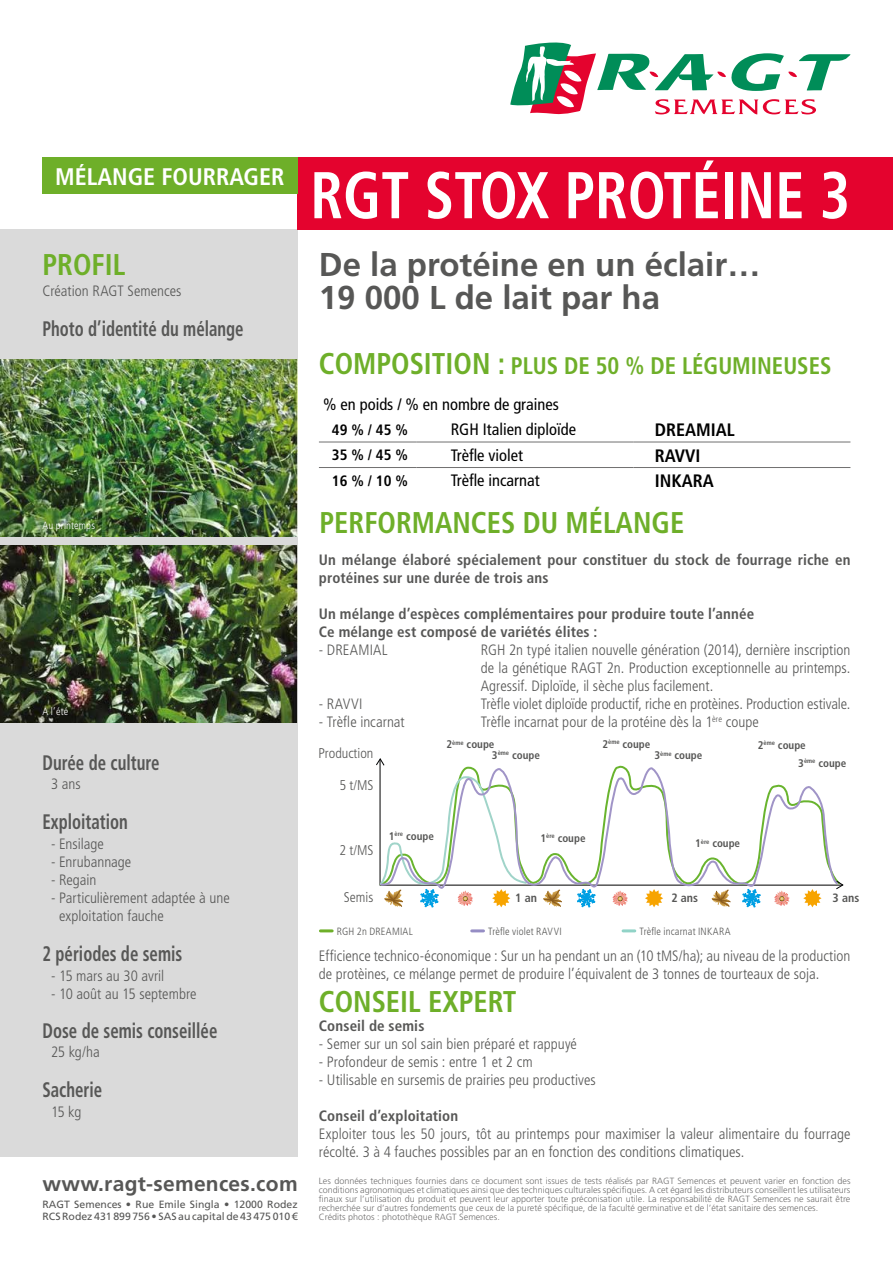
<style>
.page{position:relative;width:893px;height:1263px;background:#fff}
.page>*{position:absolute;margin:0;border:0;box-sizing:border-box;transform-origin:0 0}
.t1{font:700 condensed 66px "Frutiger LT Std";color:#fff;scale:.89 1}
.t2{font:700 33px/33px "Frutiger LT Std";color:#575756}
.t3{font:700 condensed 30px "Frutiger LT Std";color:#6eaf29;scale:.95 1}
.t4{font:700 condensed 24px "Frutiger LT Std";color:#6eaf29;scale:.95 1}
.t5{font:700 condensed 24px "Frutiger LT Std";color:#fff}
.t6{font:700 condensed 21px "Frutiger LT Std";color:#575756;scale:.8 1}
.t7{font:700 21px "Frutiger LT Std";letter-spacing:.015em;color:#575756}
.t8{font:700 condensed 18px "Frutiger LT Std";color:#000}
.t9{font:condensed 16.5px "Frutiger LT Std";color:#000}
.t10{font:300 condensed 15px/18px "Frutiger LT Std";color:#575756}
.t11{font:700 condensed 15px/18px "Frutiger LT Std";letter-spacing:.01em;color:#575756}
.t12{font:700 condensed 15px "Frutiger LT Std";color:#000}
.t13{font:300 condensed 14.1px "Frutiger LT Std";color:#575756}
.t14{font:700 condensed 12px "Frutiger LT Std";color:#575756}
.t15{font:700 condensed 11.1px "Frutiger LT Std";color:#575756}
.t16{font:10.5px/12.6px "Frutiger LT Std";color:#575756}
.t17{font:300 condensed 10.5px "Frutiger LT Std";letter-spacing:.02em;color:#575756}
.t18{font:300 condensed 10.5px "Frutiger LT Std";letter-spacing:.015em;color:#fff}
.t19{font:300 9px/9px "Frutiger LT Std";color:#706f6f}
.s1{font-size:30px}
</style>
<div class="page">
<div style="left:0;top:230px;width:298px;height:927px;background:#dadada"></div>
<svg style="left:510px;top:43px;width:340px;height:72px"></svg>
<div style="left:298px;top:157px;width:595px;height:73px;background:#e4032e"></div>
<div style="left:43px;top:157px;width:255px;height:36px;background:#6eaf29"></div>
<hr style="left:319px;top:442px;width:98px;height:1px;background:#706f6f">
<hr style="left:417px;top:442px;width:217px;height:1px;background:#706f6f">
<hr style="left:634px;top:442px;width:216px;height:1px;background:#706f6f">
<hr style="left:319px;top:467px;width:98px;height:1px;background:#706f6f">
<hr style="left:417px;top:467px;width:217px;height:1px;background:#706f6f">
<hr style="left:634px;top:467px;width:216px;height:1px;background:#706f6f">
<svg style="left:379px;top:765px;width:459px;height:125px"></svg>
<svg style="left:577px;top:888px;width:19px;height:20px"></svg>
<svg style="left:742px;top:888px;width:19px;height:20px"></svg>
<svg style="left:645px;top:889px;width:18px;height:18px"></svg>
<svg style="left:803px;top:889px;width:18px;height:18px"></svg>
<svg style="left:612px;top:890px;width:16px;height:16px"></svg>
<svg style="left:774px;top:890px;width:16px;height:16px"></svg>
<svg style="left:379px;top:775px;width:149px;height:133px"></svg>
<svg style="left:543px;top:890px;width:19px;height:17px"></svg>
<svg style="left:712px;top:890px;width:18px;height:17px"></svg>
<svg style="left:376px;top:758px;width:9px;height:9px"></svg>
<svg style="left:835px;top:880px;width:9px;height:10px"></svg>
<img style="left:0;top:359px;width:298px;height:178px">
<img style="left:0;top:545px;width:298px;height:178px">
<svg style="left:320px;top:929px;width:12px;height:3px"></svg>
<svg style="left:472px;top:929px;width:11px;height:3px"></svg>
<svg style="left:623px;top:929px;width:12px;height:3px"></svg>
<h3 class="t5" style="left:55px;top:162px;width:231px">MÉLANGE FOURRAGER</h3>
<h3 class="t3" style="left:43px;top:246px;width:89px">PROFIL</h3>
<p class="t10" style="left:43px;top:282px;width:140px">Création RAGT Semences</p>
<h3 class="t6" style="left:43px;top:316px;width:253px">Photo d’identité du mélange</h3>
<p class="t18" style="left:43px;top:519px;width:54px">Au printemps</p>
<p class="t18" style="left:43px;top:705px;width:27px">A l’été</p>
<h3 class="t6" style="left:43px;top:750px;width:148px">Durée de culture</h3>
<p class="t10" style="left:51px;top:775px;width:31px">3 ans</p>
<h3 class="t6" style="left:43px;top:809px;width:108px">Exploitation</h3>
<p class="t10" style="left:51px;top:835px;width:54px">- Ensilage</p>
<p class="t10" style="left:51px;top:853px;width:82px">- Enrubannage</p>
<p class="t10" style="left:51px;top:871px;width:47px">- Regain</p>
<p class="t10" style="left:59px;top:889px;width:172px;text-indent:-8px">- Particulièrement adaptée à une exploitation fauche</p>
<h3 class="t6" style="left:43px;top:941px;width:176px">2 périodes de semis</h3>
<p class="t10" style="left:51px;top:967px;width:115px">- 15 mars au 30 avril</p>
<p class="t10" style="left:51px;top:985px;width:147px">- 10 août au 15 septembre</p>
<h3 class="t6" style="left:43px;top:1018px;width:220px">Dose de semis conseillée</h3>
<p class="t10" style="left:51px;top:1043px;width:50px">25 kg/ha</p>
<h3 class="t6" style="left:43px;top:1077px;width:76px">Sacherie</h3>
<p class="t10" style="left:51px;top:1103px;width:32px">15 kg</p>
<h3 class="t7" style="left:43px;top:1171px;width:257px">www.ragt-semences.com</h3>
<p class="t16" style="left:43px;top:1198px;width:257px">RAGT Semences • Rue Emile Singla • 12000 Rodez<br>RCS Rodez 431 899 756 • SAS au capital de 43 475 010 €</p>
<h1 class="t1" style="left:310px;top:156px;width:608px">RGT STOX PROTÉINE 3</h1>
<h2 class="t2" style="left:319px;top:248px;width:443px">De la protéine en un éclair…<br>19 000 L de lait par ha</h2>
<h3 class="t4" style="left:319px;top:351px;width:541px"><span class="s1">COMPOSITION :</span> PLUS DE 50 % DE LÉGUMINEUSES</h3>
<p class="t9" style="left:323px;top:395px;width:237px">% en poids / % en nombre de graines</p>
<p class="t12" style="left:332px;top:421px;width:77px">49 % / 45 %</p>
<p class="t9" style="left:451px;top:420px;width:127px">RGH Italien diploïde</p>
<p class="t8" style="left:655px;top:419px;width:82px">DREAMIAL</p>
<p class="t12" style="left:332px;top:446px;width:77px">35 % / 45 %</p>
<p class="t9" style="left:451px;top:446px;width:74px">Trèfle violet</p>
<p class="t8" style="left:655px;top:445px;width:47px">RAVVI</p>
<p class="t12" style="left:332px;top:472px;width:77px">16 % / 10 %</p>
<p class="t9" style="left:451px;top:471px;width:90px">Trèfle incarnat</p>
<p class="t8" style="left:655px;top:470px;width:61px">INKARA</p>
<h3 class="t3" style="left:319px;top:504px;width:385px">PERFORMANCES DU MÉLANGE</h3>
<p class="t11" style="left:319px;top:551px;width:533px">Un mélange élaboré spécialement pour constituer du stock de fourrage riche en protéines sur une durée de trois ans</p>
<p class="t11" style="left:319px;top:605px;width:437px">Un mélange d’espèces complémentaires pour produire toute l’année<br>Ce mélange est composé de variétés élites :</p>
<p class="t10" style="left:319px;top:641px;width:70px">- DREAMIAL</p>
<p class="t10" style="left:481px;top:641px;width:371px;text-align:justify">RGH 2n typé italien nouvelle génération (2014), dernière inscription de la génétique RAGT 2n. Production exceptionnelle au printemps.<br>Agressif. Diploïde, il sèche plus facilement.</p>
<p class="t10" style="left:319px;top:695px;width:45px">- RAVVI</p>
<p class="t10" style="left:481px;top:695px;width:371px">Trèfle violet diploïde productif, riche en protèines. Production estivale.</p>
<p class="t10" style="left:319px;top:713px;width:87px">- Trèfle incarnat</p>
<p class="t10" style="left:481px;top:713px;width:279px">Trèfle incarnat pour de la protéine dès la 1<sup>ère</sup> coupe</p>
<p class="t13" style="left:318px;top:745px;width:57px">Production</p>
<p class="t13" style="left:339px;top:777px;width:36px">5 t/MS</p>
<p class="t13" style="left:339px;top:842px;width:36px">2 t/MS</p>
<p class="t13" style="left:344px;top:889px;width:31px">Semis</p>
<p class="t15" style="left:447px;top:738px;width:49px">2<sup>ème</sup> coupe</p>
<p class="t15" style="left:602px;top:738px;width:49px">2<sup>ème</sup> coupe</p>
<p class="t15" style="left:758px;top:738px;width:49px">2<sup>ème</sup> coupe</p>
<p class="t15" style="left:492px;top:748px;width:49px">3<sup>ème</sup> coupe</p>
<p class="t15" style="left:654px;top:749px;width:49px">3<sup>ème</sup> coupe</p>
<p class="t15" style="left:798px;top:756px;width:49px">3<sup>ème</sup> coupe</p>
<p class="t15" style="left:389px;top:829px;width:47px">1<sup>ère</sup> coupe</p>
<p class="t15" style="left:540px;top:831px;width:47px">1<sup>ère</sup> coupe</p>
<p class="t15" style="left:695px;top:837px;width:47px">1<sup>ère</sup> coupe</p>
<p class="t14" style="left:515px;top:890px;width:23px">1 an</p>
<p class="t14" style="left:671px;top:890px;width:28px">2 ans</p>
<p class="t14" style="left:833px;top:890px;width:28px">3 ans</p>
<p class="t17" style="left:337px;top:925px;width:77px">RGH 2n DREAMIAL</p>
<p class="t17" style="left:488px;top:925px;width:75px">Trèfle violet RAVVI</p>
<p class="t17" style="left:639px;top:925px;width:93px">Trèfle incarnat INKARA</p>
<p class="t10" style="left:319px;top:947px;width:533px">Efficience technico-économique : Sur un ha pendant un an (10 tMS/ha); au niveau de la production de protèines, ce mélange permet de produire l’équivalent de 3 tonnes de tourteaux de soja.</p>
<h3 class="t3" style="left:319px;top:984px;width:210px">CONSEIL EXPERT</h3>
<p class="t11" style="left:319px;top:1016px;width:107px">Conseil de semis</p>
<p class="t10" style="left:319px;top:1035px;width:260px">- Semer sur un sol sain bien préparé et rappuyé</p>
<p class="t10" style="left:319px;top:1053px;width:215px">- Profondeur de semis : entre 1 et 2 cm</p>
<p class="t10" style="left:319px;top:1071px;width:278px">- Utilisable en sursemis de prairies peu productives</p>
<p class="t11" style="left:319px;top:1106px;width:141px">Conseil d’exploitation</p>
<p class="t10" style="left:319px;top:1125px;width:533px">Exploiter tous les 50 jours, tôt au printemps pour maximiser la valeur alimentaire du fourrage récolté. 3 à 4 fauches possibles par an en fonction des conditions climatiques.</p>
<p class="t19" style="left:319px;top:1177px;width:533px">Les données techniques fournies dans ce document sont issues de tests réalisés par RAGT Semences et peuvent varier en fonction des conditions agronomiques et climatiques ainsi que des techniques culturales spécifiques. A cet égard les distributeurs conseillent les utilisateurs finaux sur l’utilisation du produit et peuvent leur apporter toute préconisation utile. La responsabilité de RAGT Semences ne saurait être recherchée sur d’autres fondements que ceux de la pureté spécifique, de la faculté germinative et de l’état sanitaire des semences.<br>Crédits photos : photothèque RAGT Semences.</p>
</div>
